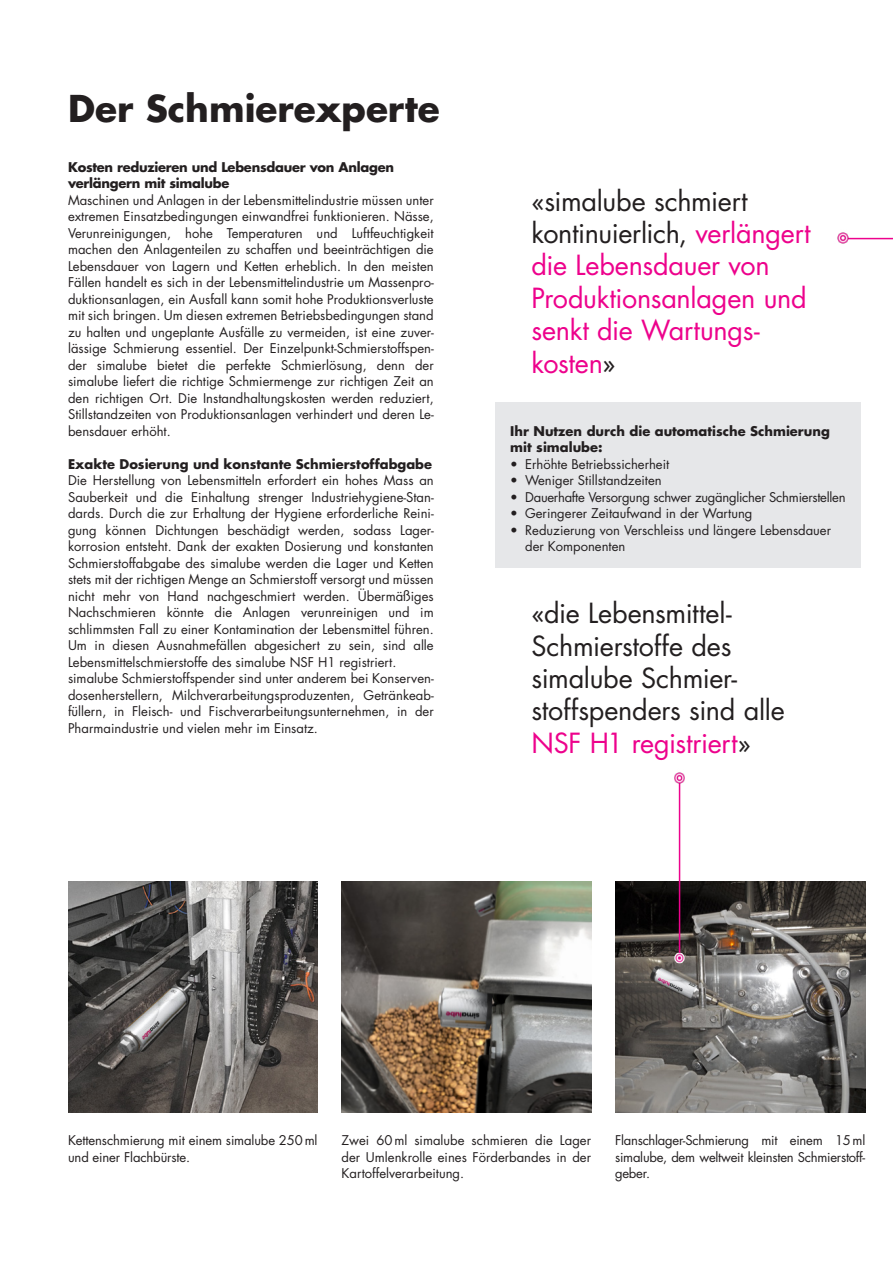
<style>
.page{position:relative;width:893px;height:1263px;background:#fff}
.page>*{position:absolute;margin:0;border:0;box-sizing:border-box;transform-origin:0 0}
._02_Headline_Bold{font:700 36px "Futura Std";color:#231f20}
._02_Titel_Inhalt_Aus{font:27px/32.4px "Futura Std";letter-spacing:-.01em;color:#ed028c}
._02_Titel_Inhalt_Aus-2{font:27px/32.4px "Futura Std";letter-spacing:-.01em;color:#231f20}
._02_Lauftext{font:13.05px/16.5px "Futura Std";color:#231f20;text-align:justify}
._02_Lauftext-2{font:700 13.05px/16.5px "Futura Std";letter-spacing:-.02em;color:#231f20}
._02_Lauftext-3{font:13.05px "Futura Std";letter-spacing:-.02em;color:#231f20}
._04_Bildlegenden{font:700 13.05px/15.6px "Futura Std";color:#231f20}
._02_Lauftext-4{font:700 13.05px "Futura Std";color:#231f20}
.s1{color:#231f20}
.s2{color:#ed028c}
</style>
<div class="page">
<img style="left:616px;top:881px;width:249px;height:231px">
<img style="left:342px;top:881px;width:249px;height:231px">
<img style="left:68px;top:881px;width:249px;height:231px">
<svg style="left:841px;top:237px;width:52px;height:166px"></svg>
<img style="left:837px;top:232px;width:15px;height:16px">
<img style="left:670px;top:949px;width:19px;height:18px">
<hr style="left:679px;top:782px;width:1px;height:171px;background:#ed028c">
<img style="left:674px;top:772px;width:11px;height:15px">
<div style="left:495px;top:403px;width:366px;height:165px;background:#e6e7e9"></div>
<p class="_02_Headline_Bold" style="left:68px;top:85px;width:373px">Der Schmierexperte</p>
<p class="_02_Lauftext-2" style="left:68px;top:158px;width:327px">Kosten reduzieren und Lebensdauer von Anlagen verlängern mit simalube</p>
<p class="_02_Lauftext" style="left:68px;top:192px;width:367px">Maschinen und Anlagen in der Lebensmittelindustrie müssen unter extremen Einsatzbedingungen einwandfrei funktionieren. Nässe, Verunreinigungen, hohe Temperaturen und Luftfeuchtigkeit machen den Anlagenteilen zu schaffen und beeinträchtigen die Lebensdauer von Lagern und Ketten erheblich. In den meisten Fällen handelt es sich in der Lebensmittelindustrie um Massenpro&shy;duktionsanlagen, ein Ausfall kann somit hohe Produktionsverluste mit sich bringen. Um diesen extremen Betriebsbedingungen stand zu halten und ungeplante Ausfälle zu vermeiden, ist eine zuver&shy;lässige Schmierung essentiel. Der Einzelpunkt-Schmierstoffspen&shy;der simalube bietet die perfekte Schmierlösung, denn der simalube liefert die richtige Schmiermenge zur richtigen Zeit an den richtigen Ort. Die Instandhaltungskosten werden reduziert, Stillstandzeiten von Produktionsanlagen verhindert und deren Le&shy;bensdauer erhöht.</p>
<p class="_02_Lauftext-4" style="left:68px;top:455px;width:366px">Exakte Dosierung und konstante Schmierstoffabgabe</p>
<p class="_02_Lauftext" style="left:68px;top:472px;width:367px">Die Herstellung von Lebensmitteln erfordert ein hohes Mass an Sauberkeit und die Einhaltung strenger Industriehygiene-Stan&shy;dards. Durch die zur Erhaltung der Hygiene erforderliche Reini&shy;gung können Dichtungen beschädigt werden, sodass Lager&shy;korrosion entsteht. Dank der exakten Dosierung und konstanten Schmierstoffabgabe des simalube werden die Lager und Ketten stets mit der richtigen Menge an Schmierstoff versorgt und müssen nicht mehr von Hand nachgeschmiert werden. Übermäßiges Nachschmieren könnte die Anlagen verunreinigen und im schlimmsten Fall zu einer Kontamination der Lebensmittel führen.<br>Um in diesen Ausnahmefällen abgesichert zu sein, sind alle Lebensmittelschmierstoffe des simalube NSF H1 registriert.</p>
<p class="_02_Lauftext" style="left:68px;top:670px;width:367px">simalube Schmierstoffspender sind unter anderem bei Konserven&shy;dosenherstellern, Milchverarbeitungsproduzenten, Getränkeab&shy;füllern, in Fleisch- und Fischverarbeitungsunternehmen, in der Pharmaindustrie und vielen mehr im Einsatz.</p>
<p class="_02_Titel_Inhalt_Aus" style="left:531px;top:185px;width:281px"><span class="s1">«simalube schmiert kontinuierlich,</span> verlängert die Lebensdauer von<br>Produktionsanlagen und senkt die Wartungs&shy;kosten<span class="s1">»</span></p>
<p class="_04_Bildlegenden" style="left:510px;top:423px;width:321px">Ihr Nutzen durch die automatische Schmierung mit simalube:</p>
<p class="_02_Lauftext" style="left:510px;top:456px;width:160px">• Erhöhte Betriebssicherheit</p>
<p class="_02_Lauftext" style="left:510px;top:472px;width:153px">• Weniger Stillstandzeiten</p>
<p class="_02_Lauftext-3" style="left:510px;top:489px;width:337px">• Dauerhafte Versorgung schwer zugänglicher Schmierstellen</p>
<p class="_02_Lauftext" style="left:510px;top:505px;width:244px">• Geringerer Zeitaufwand in der Wartung</p>
<p class="_02_Lauftext" style="left:525px;top:522px;width:307px;text-indent:-15px">• Reduzierung von Verschleiss und längere Lebensdauer der Komponenten</p>
<p class="_02_Titel_Inhalt_Aus-2" style="left:531px;top:597px;width:255px">«die Lebensmittel-<br>Schmierstoffe des simalube Schmier&shy;stoffspenders sind alle<br><span class="s2">NSF H1 registriert</span>»</p>
<p class="_02_Lauftext" style="left:68px;top:1132px;width:251px">Kettenschmierung mit einem simalube 250ml und einer Flachbürste.</p>
<p class="_02_Lauftext" style="left:615px;top:1132px;width:252px">Flanschlager-Schmierung mit einem 15ml simalube, dem weltweit kleinsten Schmierstoff&shy;geber.</p>
<p class="_02_Lauftext" style="left:342px;top:1132px;width:251px">Zwei 60ml simalube schmieren die Lager der Umlenkrolle eines Förderbandes in der Kartoffelverarbeitung.</p>
</div>
